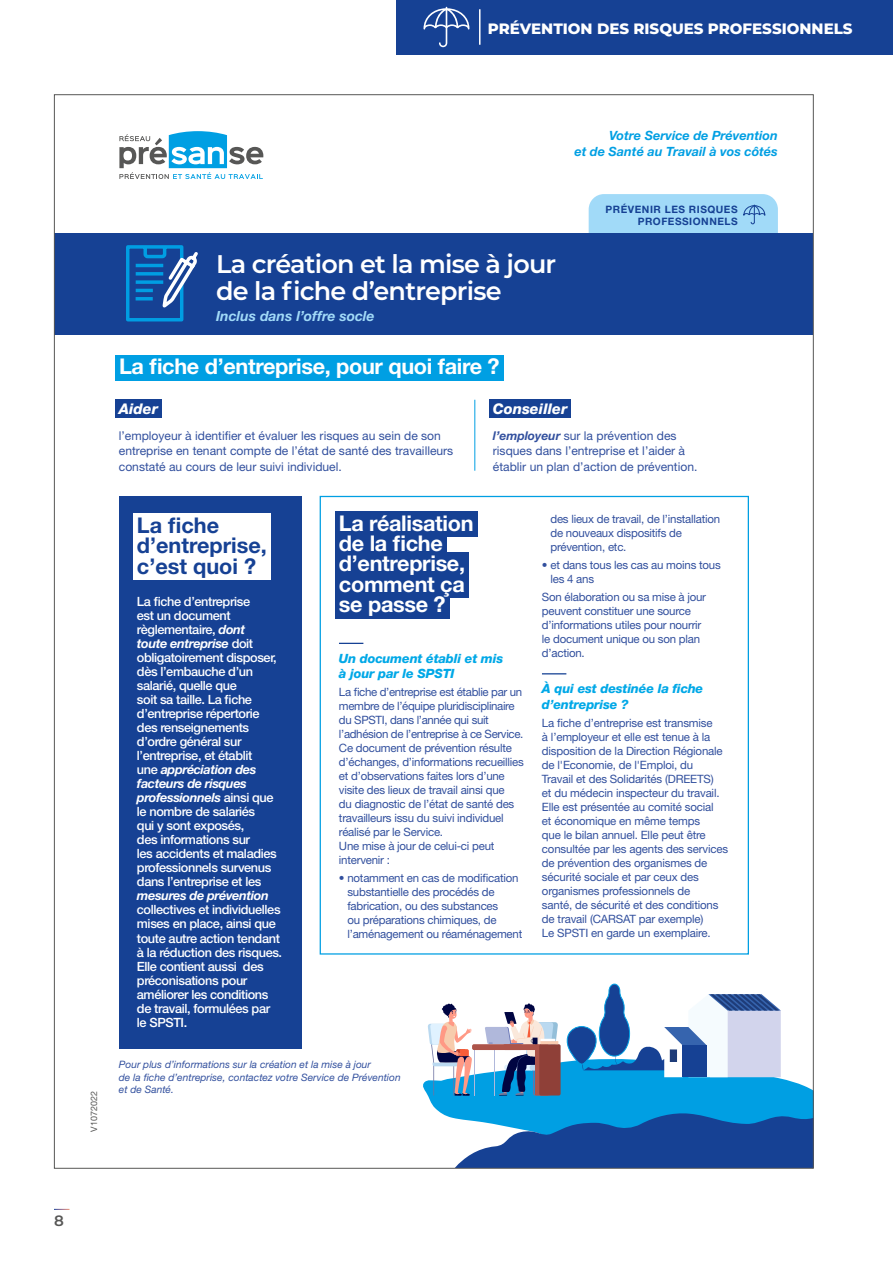
<style>
.page{position:relative;width:893px;height:1263px;background:#fff}
.page>*{position:absolute;margin:0;border:0;box-sizing:border-box;transform-origin:0 0}
.t1{font:600 25.5px/26.7px "Montserrat";letter-spacing:-.03em;color:#fff}
.t2{font:700 21.6px/20.4px "Helvetica Neue LT Std";letter-spacing:-.015em;color:#fff}
.t3{font:700 21.6px/20.4px "Helvetica Neue LT Std";color:#164194}
.t4{font:800 15px "Montserrat";color:#fff}
.t5{font:600 15px "Montserrat";color:#575756}
.t6{font:italic 800 14.7px "Helvetica Neue LT Std";color:#fff}
.t7{font:italic 700 13.95px "Helvetica Neue LT Std";color:#a1daf8}
.t8{font:500 12.75px/14px "Helvetica Neue LT Std";letter-spacing:-.03em;color:#fff}
.t9{font:italic 800 12.75px/15.3px "Helvetica Neue LT Std";letter-spacing:-.015em;color:#00a8e7}
.t10{font:italic 700 12.75px/15.3px "Helvetica Neue LT Std";color:#009fe3;text-align:right}
.t11{font:italic 700 12.75px "Helvetica Neue LT Std";letter-spacing:-.03em;color:#fff}
.t12{font:12.15px/15.3px "Helvetica Neue LT Std";color:#32509e}
.t13{font:11.4px/14px "Helvetica Neue LT Std";letter-spacing:-.02em;color:#32509e}
.t14{font:italic 10.2px/12.8px "Helvetica Neue LT Std";color:#32509e}
.t15{font:700 10.2px/11.4px "Helvetica Neue LT Std";letter-spacing:.05em;color:#164194;text-align:right}
.t16{font:8.85px "Helvetica Neue LT Std";color:#575756}
.s1{font-weight:700;font-style:italic}
</style>
<div class="page">
<svg style="left:54px;top:1209px;width:16px;height:1px"></svg>
<div style="left:396px;top:0;width:497px;height:54px;background:#164194"></div>
<svg style="left:423px;top:7px;width:46px;height:40px"></svg>
<hr style="left:479px;top:9px;width:1px;height:36px;background:#fff">
<div style="left:589px;top:194px;width:189px;height:68px;background:#a1daf8;border-radius:15px"></div>
<svg style="left:743px;top:205px;width:23px;height:20px"></svg>
<div style="left:54px;top:234px;width:759px;height:101px;background:#164194"></div>
<div style="left:119px;top:496px;width:182px;height:552px;background:#164194"></div>
<div style="left:133px;top:514px;width:138px;height:66px;background:#fff"></div>
<div style="left:115px;top:355px;width:389px;height:26px;background:#009fe3"></div>
<div style="left:335px;top:512px;width:142px;height:25px;background:#164194"></div>
<div style="left:335px;top:532px;width:112px;height:25px;background:#164194"></div>
<div style="left:335px;top:552px;width:134px;height:26px;background:#164194"></div>
<div style="left:335px;top:573px;width:134px;height:25px;background:#164194"></div>
<div style="left:335px;top:593px;width:115px;height:25px;background:#164194"></div>
<svg style="left:339px;top:643px;width:24px;height:1px"></svg>
<svg style="left:542px;top:673px;width:24px;height:1px"></svg>
<hr style="left:474px;top:400px;width:1px;height:71px;background:#009fe3">
<div style="left:115px;top:400px;width:47px;height:18px;background:#164194"></div>
<div style="left:489px;top:400px;width:82px;height:18px;background:#164194"></div>
<svg style="left:126px;top:245px;width:72px;height:77px"></svg>
<svg style="left:423px;top:983px;width:389px;height:184px"></svg>
<div style="left:683px;top:1045px;width:24px;height:32px;background:#164194"></div>
<div style="left:670px;top:1049px;width:7px;height:13px;background:#1e3c79"></div>
<svg style="left:119px;top:131px;width:144px;height:48px"></svg>
<h3 class="t4" style="left:488px;top:18px;width:366px">PRÉVENTION DES RISQUES PROFESSIONNELS</h3>
<p class="t16" style="left:89px;top:1131px;width:42px;rotate:-90deg">V1072022</p>
<p class="t10" style="left:574px;top:128px;width:205px">Votre Service de Prévention<br>et de Santé au Travail à vos côtés</p>
<h1 class="t1" style="left:216px;top:250px;width:342px">La création et la mise à jour de la fiche d’entreprise</h1>
<p class="t7" style="left:216px;top:308px;width:160px">Inclus dans l’offre socle</p>
<h2 class="t2" style="left:119px;top:356px;width:382px">La fiche d’entreprise, pour quoi faire ?</h2>
<p class="t15" style="left:606px;top:204px;width:134px">PRÉVENIR LES RISQUES<br>PROFESSIONNELS</p>
<p class="t6" style="left:119px;top:400px;width:41px">Aider</p>
<p class="t12" style="left:119px;top:428px;width:336px">l’employeur à identifier et évaluer les risques au sein de son entreprise en tenant compte de l’état de santé des travailleurs constaté au cours de leur suivi individuel.</p>
<p class="t6" style="left:493px;top:400px;width:76px">Conseiller</p>
<p class="t12" style="left:493px;top:428px;width:206px"><span class="s1">l’employeur</span> sur la prévention des risques dans l’entreprise et l’aider à établir un plan d’action de prévention.</p>
<h2 class="t3" style="left:137px;top:515px;width:132px">La fiche d’entreprise, c’est quoi ?</h2>
<p class="t8" style="left:137px;top:594px;width:141px">La fiche d’entreprise<br>est un document règlementaire, <span class="s1">dont toute entreprise</span> doit obligatoirement disposer, dès l’embauche d’un salarié, quelle que<br>soit sa taille. La fiche d’entreprise répertorie des renseignements d’ordre général sur l’entreprise, et établit<br>une <span class="s1">appréciation des facteurs de risques professionnels</span> ainsi que le nombre de salariés<br>qui y sont exposés,<br>des informations sur<br>les accidents et maladies professionnels survenus dans l’entreprise et les</p>
<p class="t11" style="left:137px;top:888px;width:133px">mesures de prévention</p>
<p class="t8" style="left:137px;top:903px;width:147px">collectives et individuelles mises en place, ainsi que toute autre action tendant à la réduction des risques.<br>Elle contient aussi des préconisations pour améliorer les conditions de travail, formulées par le SPSTI.</p>
<h2 class="t2" style="left:339px;top:512px;width:136px">La réalisation de la fiche d’entreprise, comment ça se passe ?</h2>
<p class="t9" style="left:339px;top:651px;width:166px">Un document établi et mis à jour par le SPSTI</p>
<p class="t13" style="left:339px;top:685px;width:186px">La fiche d’entreprise est établie par un membre de l’équipe pluridisciplinaire du SPSTI, dans l’année qui suit l’adhésion de l’entreprise à ce Service.<br>Ce document de prévention résulte d’échanges, d’informations recueillies et d’observations faites lors d’une visite des lieux de travail ainsi que<br>du diagnostic de l’état de santé des travailleurs issu du suivi individuel réalisé par le Service.<br>Une mise à jour de celui-ci peut intervenir :</p>
<p class="t13" style="left:347px;top:870px;width:176px;text-indent:-8px">• notamment en cas de modification substantielle des procédés de fabrication, ou des substances<br>ou préparations chimiques, de l’aménagement ou réaménagement</p>
<p class="t14" style="left:119px;top:1058px;width:283px">Pour plus d’informations sur la création et la mise à jour<br>de la fiche d’entreprise, contactez votre Service de Prévention et de Santé.</p>
<p class="t13" style="left:550px;top:512px;width:171px">des lieux de travail, de l’installation de nouveaux dispositifs de prévention, etc.</p>
<p class="t13" style="left:550px;top:558px;width:172px;text-indent:-8px">• et dans tous les cas au moins tous les 4 ans</p>
<p class="t13" style="left:542px;top:589px;width:166px">Son élaboration ou sa mise à jour peuvent constituer une source d’informations utiles pour nourrir le document unique ou son plan d’action.</p>
<p class="t9" style="left:542px;top:681px;width:163px">À qui est destinée la fiche d’entreprise ?</p>
<p class="t13" style="left:542px;top:716px;width:188px">La fiche d’entreprise est transmise<br>à l’employeur et elle est tenue à la disposition de la Direction Régionale de l'Economie, de l'Emploi, du<br>Travail et des Solidarités (DREETS)<br>et du médecin inspecteur du travail.<br>Elle est présentée au comité social<br>et économique en même temps<br>que le bilan annuel. Elle peut être consultée par les agents des services de prévention des organismes de sécurité sociale et par ceux des organismes professionnels de<br>santé, de sécurité et des conditions de travail (CARSAT par exemple)<br>Le SPSTI en garde un exemplaire.</p>
<h3 class="t5" style="left:54px;top:1210px;width:11px">8</h3>
</div>
